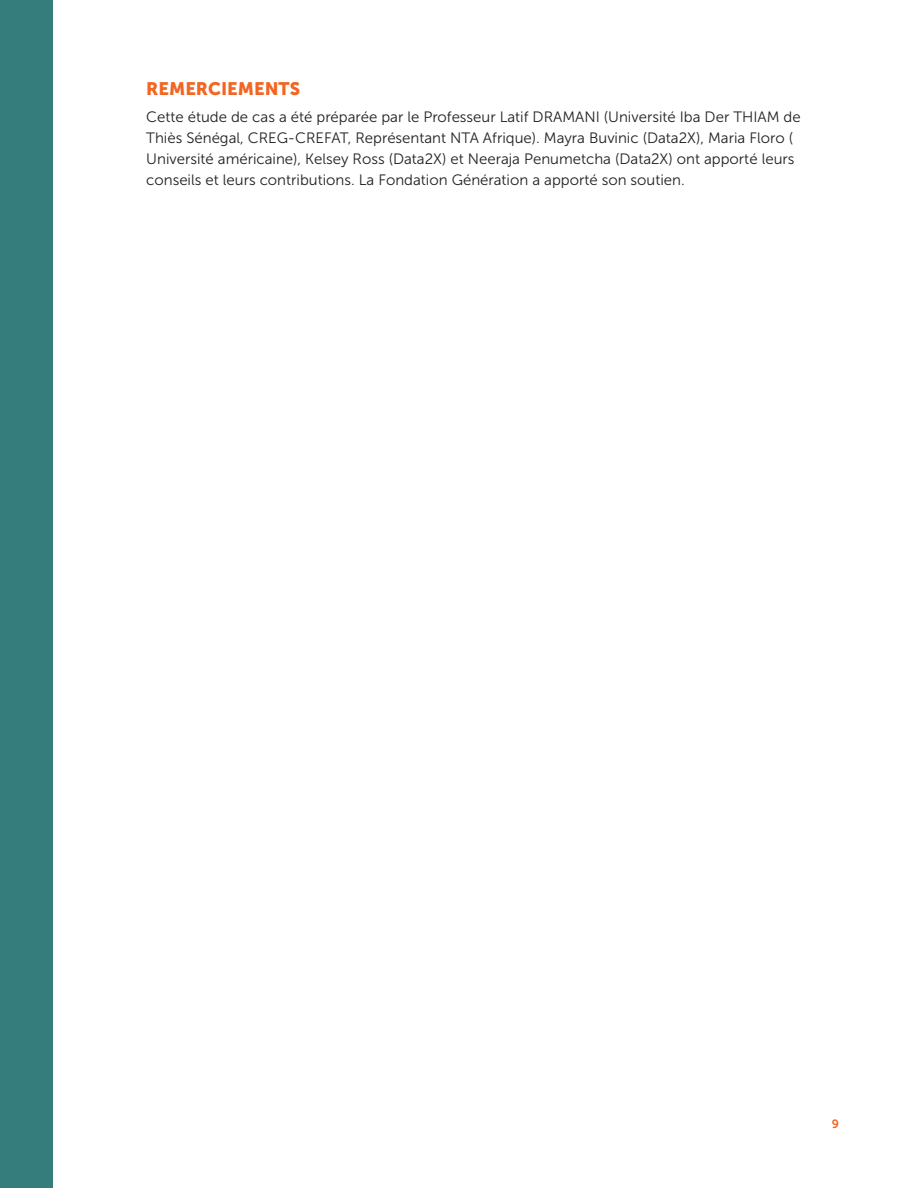
<style>
.page{position:relative;width:918px;height:1188px;background:#fff}
.page>*{position:absolute;margin:0;border:0;box-sizing:border-box;transform-origin:0 0}
.t1{font:18px "Museo Sans 900";color:#f26522}
.t2{font:15px/21px "Museo Sans 300";color:#231f20}
.t3{font:12px "Museo Sans 700";color:#f26522}
</style>
<div class="page">
<div style="left:0;top:0;width:52px;height:1188px;background:#347d7c"></div>
<p class="t1" style="left:146px;top:78px;width:155px">REMERCIEMENTS</p>
<p class="t2" style="left:146px;top:107px;width:656px">Cette étude de cas a été préparée par le Professeur Latif DRAMANI (Université Iba Der THIAM de Thiès Sénégal, CREG-CREFAT, Représentant NTA Afrique). Mayra Buvinic (Data2X), Maria Floro ( Université américaine), Kelsey Ross (Data2X) et Neeraja Penumetcha (Data2X) ont apporté leurs conseils et leurs contributions. La Fondation Génération a apporté son soutien.</p>
<p class="t3" style="left:832px;top:1117px;width:9px">9</p>
</div>
